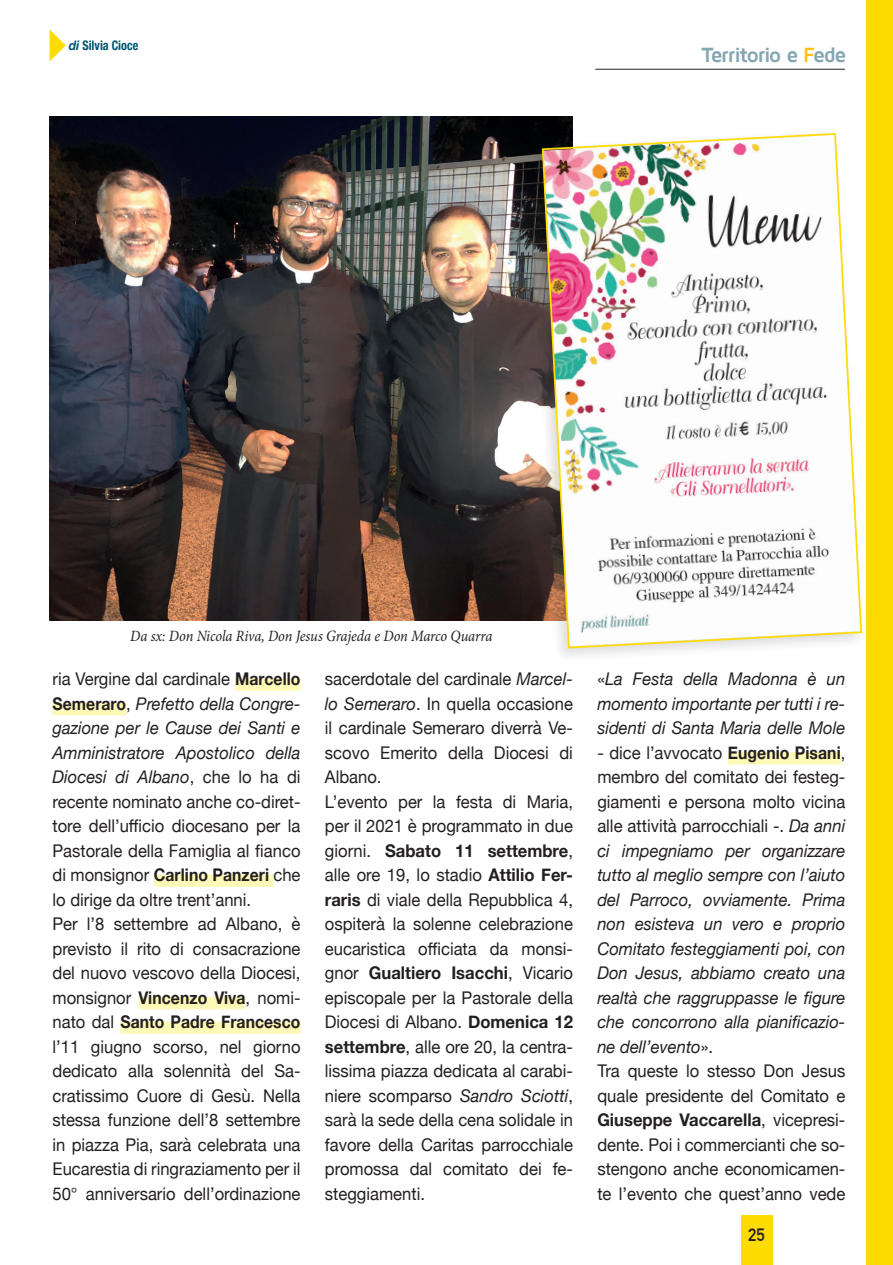
<style>
.page{position:relative;width:893px;height:1265px;background:#fff}
.page>*{position:absolute;margin:0;border:0;box-sizing:border-box;transform-origin:0 0}
.t1{font:700 21.18px "Maven Pro";letter-spacing:-.065em;color:#84a6b1}
.t2{font:17.5px/24.5px "Helvetica Neue";color:#231f20;scale:.95 1}
.t3{font:italic 17.5px/24.5px "Helvetica Neue";color:#231f20;text-align:justify;scale:.95 1}
.t4{font:700 17.5px "DIN Alternate";color:#231f20}
.t5{font:italic 15.75px "Minion Pro";letter-spacing:-.01em;color:#231f20;scale:.91 1}
.t6{font:700 condensed 13.12px "Helvetica Neue";color:#005471;scale:.93 1}
.s1{font-style:italic;font-stretch:normal}
.s2{color:#fec210}
.s3{font-weight:700}
.s4{font-style:italic}
.s5{font-style:normal}
</style>
<div class="page">
<div style="left:741px;top:1215px;width:31px;height:50px;background:#ffdc01"></div>
<hr style="left:595px;top:69px;width:250px;height:1px;background:#231f20">
<svg style="left:50px;top:29px;width:16px;height:32px"></svg>
<div style="left:867px;top:0;width:26px;height:1265px;background:#ffdc01"></div>
<div style="left:235px;top:679px;width:66px;height:12px;background:#fff9b8"></div>
<div style="left:52px;top:703px;width:74px;height:12px;background:#fff9b8"></div>
<div style="left:154px;top:875px;width:119px;height:12px;background:#fff9b8"></div>
<div style="left:139px;top:997px;width:107px;height:12px;background:#fff9b8"></div>
<div style="left:120px;top:1022px;width:181px;height:12px;background:#fff9b8"></div>
<div style="left:728px;top:752px;width:113px;height:12px;background:#fff9b8"></div>
<img style="left:50px;top:117px;width:523px;height:504px">
<div style="left:526px;top:128px;width:341px;height:536px;background:#231f20;opacity:.16"></div>
<svg style="left:541px;top:132px;width:322px;height:517px"></svg>
<p class="t6" style="left:69px;top:34px;width:76px"><span class="s1">di</span> Silvia Cioce</p>
<p class="t1" style="left:701px;top:43px;width:146px">Territorio e <span class="s2">F</span>ede</p>
<p class="t5" style="left:130px;top:625px;width:400px">Da sx: Don Nicola Riva, Don Jesus Grajeda e Don Marco Quarra</p>
<p class="t2" style="left:52px;top:668px;width:263px">ria Vergine dal cardinale <span class="s3">Marcello Semeraro</span>, <span class="s4">Prefetto della Congre&shy;gazione per le Cause dei Santi e Amministratore Apostolico della Diocesi di Albano</span>, che lo ha di recente nominato anche co-diret&shy;tore dell’ufficio diocesano per la Pastorale della Famiglia al fianco di monsignor <span class="s3">Carlino Panzeri</span> che lo dirige da oltre trent’anni.<br>Per l’8 settembre ad Albano, è previsto il rito di consacrazione del nuovo vescovo della Diocesi, monsignor <span class="s3">Vincenzo Viva</span>, nomi&shy;nato dal <span class="s3">Santo Padre Francesco </span>l’11 giugno scorso, nel giorno dedicato alla solennità del Sa&shy;cratissimo Cuore di Gesù. Nella stessa funzione dell’8 settembre in piazza Pia, sarà celebrata una Eucarestia di ringraziamento per il 50° anniversario dell’ordinazione</p>
<p class="t2" style="left:325px;top:668px;width:263px">sacerdotale del cardinale <span class="s4">Marcel&shy;lo Semeraro</span>. In quella occasione il cardinale Semeraro diverrà Ve&shy;scovo Emerito della Diocesi di<br>Albano.<br>L’evento per la festa di Maria, per il 2021 è programmato in due giorni. <span class="s3">Sabato 11 settembre</span>, alle ore 19, lo stadio <span class="s3">Attilio Fer&shy;raris</span> di viale della Repubblica 4, ospiterà la solenne celebrazione eucaristica officiata da monsi&shy;gnor <span class="s3">Gualtiero Isacchi</span>, Vicario episcopale per la Pastorale della<br>Diocesi di Albano. <span class="s3">Domenica 12 settembre</span>, alle ore 20, la centra&shy;lissima piazza dedicata al carabi&shy;niere scomparso <span class="s4">Sandro Sciotti</span>, sarà la sede della cena solidale in favore della Caritas parrocchiale promossa dal comitato dei fe&shy;steggiamenti.</p>
<p class="t3" style="left:597px;top:668px;width:263px"><span class="s5">«</span>La Festa della Madonna è un momento importante per tutti i re&shy;sidenti di Santa Maria delle Mole</p>
<p class="t2" style="left:597px;top:741px;width:263px">- dice l’avvocato <span class="s3">Eugenio Pisani</span>, membro del comitato dei festeg&shy;giamenti e persona molto vicina alle attività parrocchiali -. <span class="s4">Da anni ci impegniamo per organizzare tutto al meglio sempre con l’aiuto del Parroco, ovviamente. Prima non esisteva un vero e proprio<br>Comitato festeggiamenti poi, con<br>Don Jesus, abbiamo creato una realtà che raggruppasse le figure che concorrono alla pianificazio&shy;ne dell’evento</span>».<br>Tra queste lo stesso Don Jesus quale presidente del Comitato e<br><span class="s3">Giuseppe Vaccarella</span>, vicepresi&shy;dente. Poi i commercianti che so&shy;stengono anche economicamen&shy;te l’evento che quest’anno vede</p>
<p class="t4" style="left:748px;top:1222px;width:18px">25</p>
</div>
